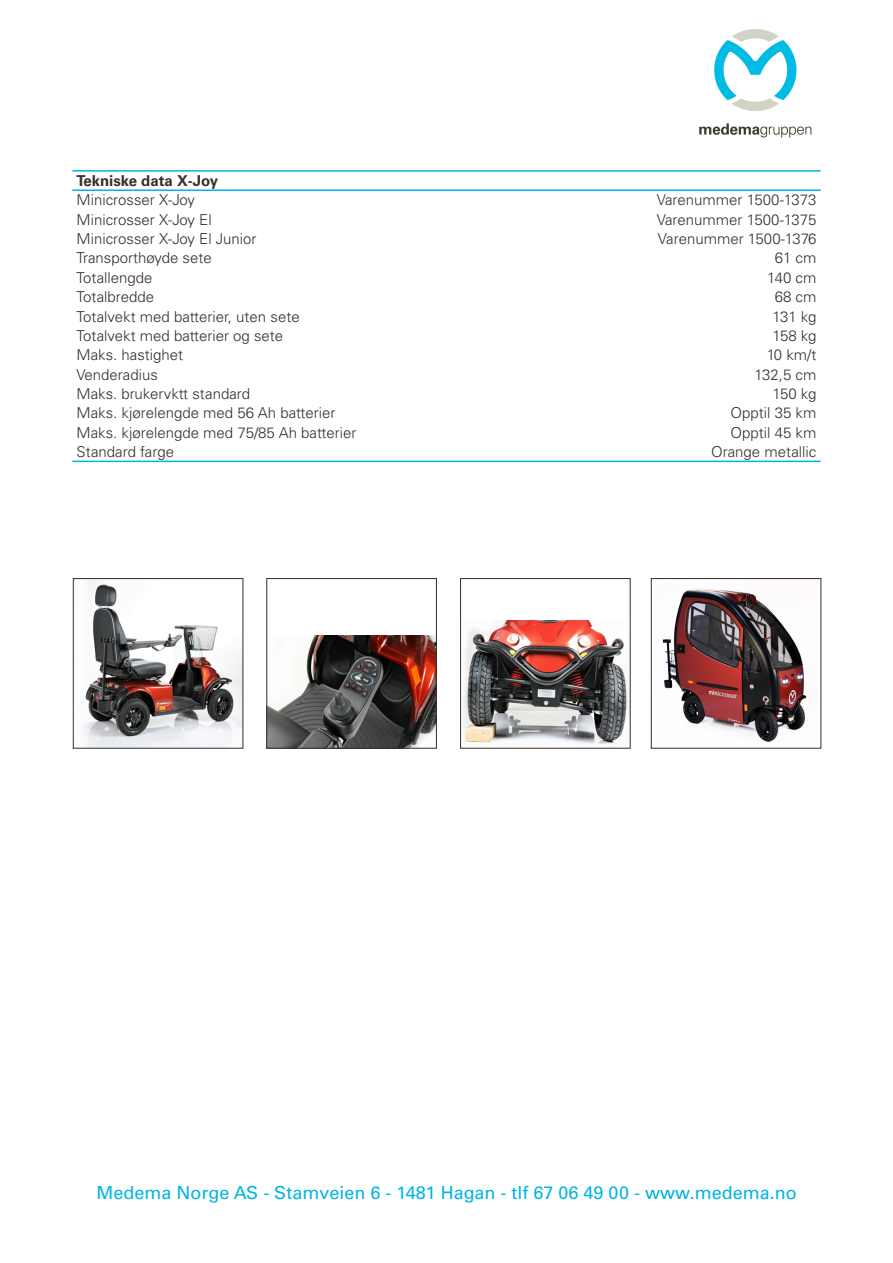
<style>
.page{position:relative;width:893px;height:1263px;background:#fff}
.page>*{position:absolute;margin:0;border:0;box-sizing:border-box;transform-origin:0 0}
.t1{font:18px "Univers LT Std";color:#00b4e3}
.t2{font:300 15px "Univers LT Std";color:#382d2b}
.t3{font:700 15px "Univers LT Std";color:#382d2b}
</style>
<div class="page">
<hr style="left:72px;top:170px;width:349px;height:2px;background:#00b4e3">
<hr style="left:421px;top:170px;width:400px;height:2px;background:#00b4e3">
<hr style="left:72px;top:189px;width:349px;height:2px;background:#00b4e3">
<hr style="left:421px;top:189px;width:400px;height:2px;background:#00b4e3">
<hr style="left:72px;top:461px;width:349px;height:1px;background:#00b4e3">
<hr style="left:421px;top:461px;width:400px;height:1px;background:#00b4e3">
<img style="left:699px;top:29px;width:113px;height:109px">
<img style="left:83px;top:580px;width:158px;height:166px">
<div style="left:73px;top:578px;width:170px;height:170px;border:1px solid #382d2b"></div>
<img style="left:269px;top:635px;width:166px;height:111px">
<div style="left:267px;top:578px;width:170px;height:170px;border:1px solid #382d2b"></div>
<img style="left:463px;top:620px;width:165px;height:124px">
<div style="left:460px;top:578px;width:170px;height:170px;border:1px solid #382d2b"></div>
<img style="left:662px;top:589px;width:145px;height:153px">
<div style="left:651px;top:578px;width:170px;height:170px;border:1px solid #382d2b"></div>
<p class="t3" style="left:77px;top:172px;width:143px">Tekniske data X-Joy</p>
<p class="t2" style="left:77px;top:191px;width:120px">Minicrosser X-Joy</p>
<p class="t2" style="left:657px;top:191px;width:161px">Varenummer 1500-1373</p>
<p class="t2" style="left:77px;top:210px;width:137px">Minicrosser X-Joy El</p>
<p class="t2" style="left:657px;top:210px;width:161px">Varenummer 1500-1375</p>
<p class="t2" style="left:77px;top:230px;width:181px">Minicrosser X-Joy El Junior</p>
<p class="t2" style="left:658px;top:230px;width:160px">Varenummer 1500-1376</p>
<p class="t2" style="left:77px;top:249px;width:137px">Transporthøyde sete</p>
<p class="t2" style="left:775px;top:249px;width:43px">61 cm</p>
<p class="t2" style="left:77px;top:268px;width:78px">Totallengde</p>
<p class="t2" style="left:767px;top:268px;width:51px">140 cm</p>
<p class="t2" style="left:77px;top:288px;width:79px">Totalbredde</p>
<p class="t2" style="left:775px;top:288px;width:43px">68 cm</p>
<p class="t2" style="left:77px;top:307px;width:225px">Totalvekt med batterier, uten sete</p>
<p class="t2" style="left:772px;top:307px;width:45px">131 kg</p>
<p class="t2" style="left:77px;top:326px;width:208px">Totalvekt med batterier og sete</p>
<p class="t2" style="left:772px;top:326px;width:45px">158 kg</p>
<p class="t2" style="left:77px;top:346px;width:108px">Maks. hastighet</p>
<p class="t2" style="left:767px;top:346px;width:51px">10 km/t</p>
<p class="t2" style="left:77px;top:365px;width:83px">Venderadius</p>
<p class="t2" style="left:755px;top:365px;width:63px">132,5 cm</p>
<p class="t2" style="left:77px;top:385px;width:175px">Maks. brukervktt standard</p>
<p class="t2" style="left:772px;top:385px;width:45px">150 kg</p>
<p class="t2" style="left:77px;top:404px;width:260px">Maks. kjørelengde med 56 Ah batterier</p>
<p class="t2" style="left:731px;top:404px;width:87px">Opptil 35 km</p>
<p class="t2" style="left:77px;top:423px;width:281px">Maks. kjørelengde med 75/85 Ah batterier</p>
<p class="t2" style="left:731px;top:423px;width:87px">Opptil 45 km</p>
<p class="t2" style="left:77px;top:443px;width:99px">Standard farge</p>
<p class="t2" style="left:711px;top:443px;width:107px">Orange metallic</p>
<p class="t1" style="left:97px;top:1182px;width:702px">Medema Norge AS - Stamveien 6 - 1481 Hagan - tlf 67 06 49 00 - www.medema.no</p>
</div>
